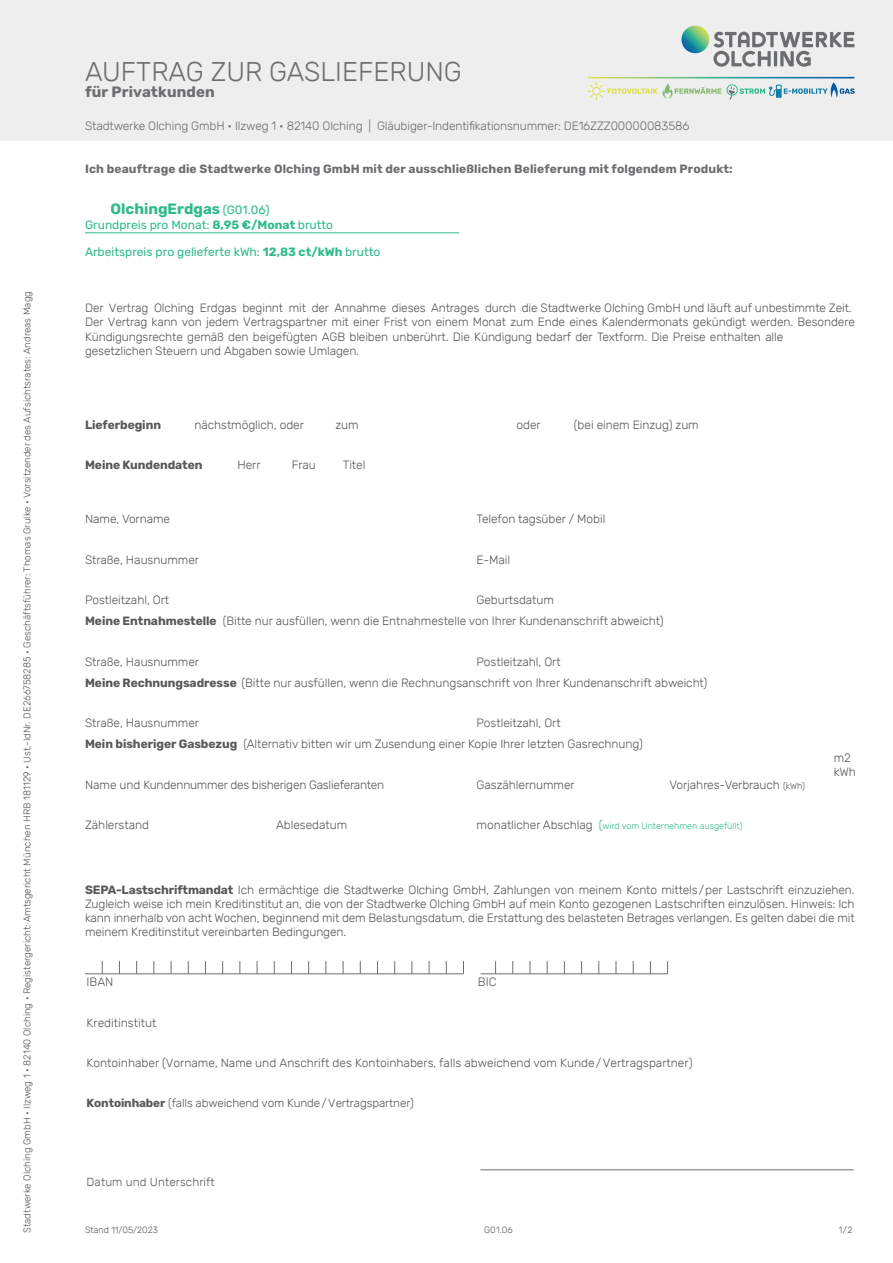
<style>
.page{position:relative;width:893px;height:1263px;background:#fff}
.page>*{position:absolute;margin:0;border:0;box-sizing:border-box;transform-origin:0 0}
.t1{font:300 27px "Rubik";color:#6c6d70}
.t2{font:700 15px "Rubik";color:#2fba8c}
.t3{font:700 15px "Rubik";letter-spacing:.01em;color:#6c6d70}
.t4{font:300 12px/14.2px "Rubik";letter-spacing:-.005em;color:#57585a}
.t5{font:300 12px "Rubik";letter-spacing:-.01em;color:#6c6d70}
.t6{font:700 12px "Rubik";letter-spacing:.01em;color:#6c6d70}
.t7{font:12px "Rubik";color:#2fba8c}
.t8{font:700 12px "Rubik";letter-spacing:-.005em;color:#57585a}
.t9{font:300 11.7px "Rubik";letter-spacing:-.01em;color:#57585a}
.t10{font:300 11.7px "Rubik";letter-spacing:.01em;color:#57585a}
.t11{font:300 9.75px "Rubik";color:#57585a}
.t12{font:300 9px "Rubik";letter-spacing:-.005em;color:#2fba8c}
.t13{font:300 9px "Rubik";color:#57585a}
.s1{font-weight:400;font-size:12px}
.s2{font-weight:700}
.s3{font-size:9px}
.s4{font-size:12px;color:#57585a}
.s5{font-size:12px}
</style>
<div class="page">
<div style="left:0;top:0;width:893px;height:140px;background:#eeeeef"></div>
<svg style="left:587px;top:82px;width:268px;height:18px"></svg>
<img style="left:587px;top:77px;width:267px;height:1px">
<svg style="left:713px;top:32px;width:141px;height:35px"></svg>
<img style="left:681px;top:26px;width:28px;height:27px;border-radius:14px">
<hr style="left:480px;top:1169px;width:374px;height:1px;background:#6c6d70">
<hr style="left:85px;top:232px;width:374px;height:1px;background:#2fba8c">
<hr style="left:85px;top:973px;width:378px;height:1px;background:#6c6d70">
<hr style="left:480px;top:973px;width:188px;height:1px;background:#6c6d70">
<svg style="left:102px;top:961px;width:1px;height:13px"></svg>
<svg style="left:119px;top:961px;width:1px;height:12px"></svg>
<svg style="left:136px;top:961px;width:1px;height:13px"></svg>
<svg style="left:154px;top:961px;width:1px;height:13px"></svg>
<svg style="left:171px;top:961px;width:1px;height:13px"></svg>
<svg style="left:188px;top:961px;width:1px;height:13px"></svg>
<svg style="left:205px;top:961px;width:1px;height:12px"></svg>
<svg style="left:222px;top:961px;width:1px;height:13px"></svg>
<svg style="left:240px;top:961px;width:1px;height:13px"></svg>
<svg style="left:257px;top:961px;width:1px;height:13px"></svg>
<svg style="left:274px;top:961px;width:1px;height:13px"></svg>
<svg style="left:291px;top:961px;width:1px;height:12px"></svg>
<svg style="left:308px;top:961px;width:1px;height:13px"></svg>
<svg style="left:326px;top:961px;width:1px;height:13px"></svg>
<svg style="left:343px;top:961px;width:1px;height:13px"></svg>
<svg style="left:360px;top:961px;width:1px;height:13px"></svg>
<svg style="left:377px;top:961px;width:1px;height:12px"></svg>
<svg style="left:394px;top:961px;width:1px;height:13px"></svg>
<svg style="left:412px;top:961px;width:1px;height:13px"></svg>
<svg style="left:429px;top:961px;width:1px;height:13px"></svg>
<svg style="left:446px;top:961px;width:1px;height:13px"></svg>
<svg style="left:463px;top:961px;width:1px;height:13px"></svg>
<svg style="left:495px;top:961px;width:1px;height:13px"></svg>
<svg style="left:512px;top:961px;width:1px;height:13px"></svg>
<svg style="left:530px;top:961px;width:1px;height:13px"></svg>
<svg style="left:547px;top:961px;width:1px;height:13px"></svg>
<svg style="left:564px;top:961px;width:1px;height:13px"></svg>
<svg style="left:581px;top:961px;width:1px;height:13px"></svg>
<svg style="left:598px;top:961px;width:1px;height:13px"></svg>
<svg style="left:616px;top:961px;width:1px;height:13px"></svg>
<svg style="left:633px;top:961px;width:1px;height:13px"></svg>
<svg style="left:650px;top:961px;width:1px;height:13px"></svg>
<svg style="left:667px;top:961px;width:1px;height:13px"></svg>
<p class="t11" style="left:22px;top:1233px;width:944px;rotate:-90deg">Stadtwerke Olching GmbH • Ilzweg 1 • 82140 Olching • Registergericht: Amtsgericht München HRB 181129 • Ust.-IdNr. DE266758285 • Geschäftsführer: Thomas Grulke • Vorsitzender des Aufsichtsrates: Andreas Magg</p>
<h1 class="t1" style="left:85px;top:56px;width:378px">AUFTRAG ZUR GASLIEFERUNG</h1>
<p class="t3" style="left:85px;top:83px;width:131px">für Privatkunden</p>
<p class="t5" style="left:85px;top:119px;width:606px">Stadtwerke Olching GmbH • Ilzweg 1 • 82140 Olching | Gläubiger-Indentifikationsnummer: DE16ZZZ00000083586</p>
<p class="t6" style="left:85px;top:162px;width:649px">Ich beauftrage die Stadtwerke Olching GmbH mit der ausschließlichen Belieferung mit folgendem Produkt:</p>
<p class="t2" style="left:111px;top:200px;width:161px">OlchingErdgas <span class="s1">(G01.06)</span></p>
<p class="t7" style="left:85px;top:218px;width:250px">Grundpreis pro Monat: <span class="s2">8</span><span class="s2">,</span><span class="s2">95</span> <span class="s2">€/Monat</span> brutto</p>
<p class="t7" style="left:85px;top:245px;width:297px">Arbeitspreis pro gelieferte kWh: <span class="s2">12,83 ct/kWh</span> brutto</p>
<p class="t4" style="left:85px;top:301px;width:771px">Der Vertrag Olching Erdgas beginnt mit der Annahme dieses Antrages durch die Stadtwerke Olching GmbH und läuft auf unbestimmte Zeit.<br>Der Vertrag kann von jedem Vertragspartner mit einer Frist von einem Monat zum Ende eines Kalendermonats gekündigt werden. Besondere Kündigungsrechte gemäß den beigefügten AGB bleiben unberührt. Die Kündigung bedarf der Textform. Die Preise enthalten alle<br>gesetzlichen Steuern und Abgaben sowie Umlagen.</p>
<p class="t8" style="left:85px;top:417px;width:77px">Lieferbeginn</p>
<p class="t4" style="left:194px;top:418px;width:111px">nächstmöglich, oder</p>
<p class="t4" style="left:335px;top:418px;width:25px">zum</p>
<p class="t4" style="left:517px;top:418px;width:26px">oder</p>
<p class="t4" style="left:574px;top:418px;width:126px">(bei einem Einzug) zum</p>
<p class="t8" style="left:85px;top:458px;width:119px">Meine Kundendaten</p>
<p class="t4" style="left:237px;top:458px;width:25px">Herr</p>
<p class="t4" style="left:292px;top:458px;width:26px">Frau</p>
<p class="t4" style="left:343px;top:458px;width:24px">Titel</p>
<p class="t4" style="left:85px;top:512px;width:87px">Name, Vorname</p>
<p class="t4" style="left:477px;top:512px;width:130px">Telefon tagsüber / Mobil</p>
<p class="t4" style="left:85px;top:553px;width:116px">Straße, Hausnummer</p>
<p class="t4" style="left:477px;top:553px;width:35px">E-Mail</p>
<p class="t4" style="left:85px;top:593px;width:86px">Postleitzahl, Ort</p>
<p class="t4" style="left:85px;top:590px;width:580px;line-height:21px;text-indent:392px">Geburtsdatum<br><span class="s2">Meine Entnahmestelle</span> (Bitte nur ausfüllen, wenn die Entnahmestelle von Ihrer Kundenanschrift abweicht)</p>
<p class="t4" style="left:85px;top:655px;width:116px">Straße, Hausnummer</p>
<p class="t4" style="left:85px;top:651px;width:624px;line-height:21px;text-indent:392px">Postleitzahl, Ort<br><span class="s2">Meine Rechnungsadresse</span> (Bitte nur ausfüllen, wenn die Rechnungsanschrift von Ihrer Kundenanschrift abweicht)</p>
<p class="t4" style="left:85px;top:716px;width:116px">Straße, Hausnummer</p>
<p class="t4" style="left:85px;top:713px;width:559px;line-height:21px;text-indent:392px">Postleitzahl, Ort<br><span class="s2">Mein bisheriger Gasbezug</span> (Alternativ bitten wir um Zusendung einer Kopie Ihrer letzten Gasrechnung)</p>
<p class="t4" style="left:85px;top:778px;width:301px">Name und Kundennummer des bisherigen Gaslieferanten</p>
<p class="t4" style="left:477px;top:778px;width:100px">Gaszählernummer</p>
<p class="t4" style="left:669px;top:778px;width:137px">Vorjahres-Verbrauch <span class="s3">(kWh)</span></p>
<p class="t4" style="left:85px;top:818px;width:65px">Zählerstand</p>
<p class="t4" style="left:276px;top:818px;width:73px">Ablesedatum</p>
<p class="t12" style="left:477px;top:821px;width:267px"><span class="s4">monatlicher Abschlag</span> <span class="s5">(</span>wird vom Unternehmen ausgefüllt)</p>
<p class="t4" style="left:834px;top:751px;width:24px">m2 kWh</p>
<p class="t4" style="left:85px;top:883px;width:771px;text-align:justify"><span class="s2">SEPA-Lastschriftmandat</span> Ich ermächtige die Stadtwerke Olching GmbH, Zahlungen von meinem Konto mittels/per Lastschrift einzuziehen.<br>Zugleich weise ich mein Kreditinstitut an, die von der Stadtwerke Olching GmbH auf mein Konto gezogenen Lastschriften einzulösen. Hinweis: Ich kann innerhalb von acht Wochen, beginnend mit dem Belastungsdatum, die Erstattung des belasteten Betrages verlangen. Es gelten dabei die mit meinem Kreditinstitut vereinbarten Bedingungen.</p>
<p class="t4" style="left:87px;top:975px;width:28px">IBAN</p>
<p class="t4" style="left:478px;top:975px;width:20px">BIC</p>
<p class="t4" style="left:87px;top:1016px;width:71px">Kreditinstitut</p>
<p class="t4" style="left:87px;top:1056px;width:607px">Kontoinhaber (Vorname, Name und Anschrift des Kontoinhabers, falls abweichend vom Kunde/Vertragspartner)</p>
<p class="t9" style="left:87px;top:1096px;width:329px"><span class="s2">Kontoinhaber</span> (falls abweichend vom Kunde/Vertragspartner)</p>
<p class="t10" style="left:87px;top:1175px;width:130px">Datum und Unterschrift</p>
<p class="t13" style="left:85px;top:1225px;width:75px">Stand 11/05/2023</p>
<p class="t13" style="left:839px;top:1225px;width:15px">1/2</p>
</div>
